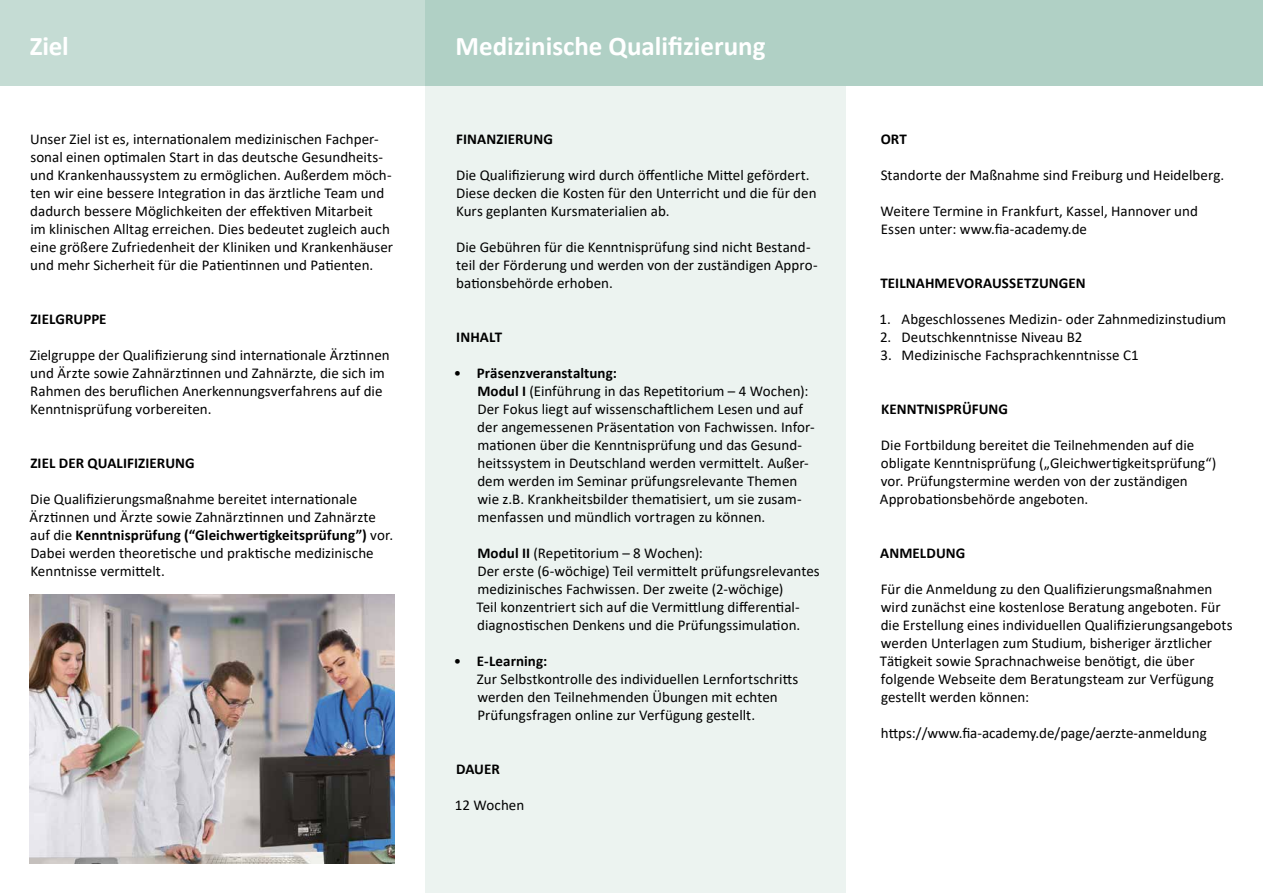
<style>
.page{position:relative;width:1263px;height:893px;background:#fff}
.page>*{position:absolute;margin:0;border:0;box-sizing:border-box;transform-origin:0 0}
.t1{font:700 27px "Calibri";color:#fff}
.t2{font:15px/18px "Calibri";color:#000}
.t3{font:700 15px "Calibri";letter-spacing:.005em;color:#000}
.s1{font-weight:700}
</style>
<div class="page">
<div style="left:425px;top:85px;width:421px;height:808px;background:#ecf3f0"></div>
<div style="left:0;top:0;width:425px;height:85px;background:#c5dcd4"></div>
<div style="left:425px;top:0;width:838px;height:85px;background:#b0d0c5"></div>
<img style="left:30px;top:594px;width:364px;height:269px">
<h1 class="t1" style="left:30px;top:27px;width:40px">Ziel</h1>
<h1 class="t1" style="left:455px;top:27px;width:311px">Medizinische Qualifizierung</h1>
<p class="t2" style="left:30px;top:130px;width:364px">Unser Ziel ist es, internationalem medizinischen Fachper&shy;sonal einen optimalen Start in das deutsche Gesundheits&shy;und Krankenhaussystem zu ermöglichen. Außerdem möch&shy;ten wir eine bessere Integration in das ärztliche Team und dadurch bessere Möglichkeiten der effektiven Mitarbeit<br>im klinischen Alltag erreichen. Dies bedeutet zugleich auch eine größere Zufriedenheit der Kliniken und Krankenhäuser und mehr Sicherheit für die Patientinnen und Patienten.</p>
<p class="t3" style="left:30px;top:308px;width:78px">ZIELGRUPPE</p>
<p class="t2" style="left:30px;top:346px;width:361px">Zielgruppe der Qualifizierung sind internationale Ärztinnen und Ärzte sowie Zahnärztinnen und Zahnärzte, die sich im Rahmen des beruflichen Anerkennungsverfahrens auf die Kenntnisprüfung vorbereiten.</p>
<p class="t3" style="left:30px;top:452px;width:166px">ZIEL DER QUALIFIZIERUNG</p>
<p class="t2" style="left:30px;top:490px;width:365px">Die Qualifizierungsmaßnahme bereitet internationale Ärztinnen und Ärzte sowie Zahnärztinnen und Zahnärzte auf die <span class="s1">Kenntnisprüfung (“Gleichwertigkeitsprüfung”)</span> vor.<br>Dabei werden theoretische und praktische medizinische Kenntnisse vermittelt.</p>
<p class="t3" style="left:456px;top:128px;width:98px">FINANZIERUNG</p>
<p class="t2" style="left:456px;top:166px;width:362px">Die Qualifizierung wird durch öffentliche Mittel gefördert.<br>Diese decken die Kosten für den Unterricht und die für den<br>Kurs geplanten Kursmaterialien ab.</p>
<p class="t2" style="left:456px;top:238px;width:363px">Die Gebühren für die Kenntnisprüfung sind nicht Bestand&shy;teil der Förderung und werden von der zuständigen Appro&shy;bationsbehörde erhoben.</p>
<p class="t3" style="left:456px;top:326px;width:47px">INHALT</p>
<p class="t2" style="left:477px;top:364px;width:339px;text-indent:-24px">• <span class="s1">Präsenzveranstaltung:<br>Modul I</span> (Einführung in das Repetitorium – 4 Wochen):<br>Der Fokus liegt auf wissenschaftlichem Lesen und auf der angemessenen Präsentation von Fachwissen. Infor&shy;mationen über die Kenntnisprüfung und das Gesund&shy;heitssystem in Deutschland werden vermittelt. Außer&shy;dem werden im Seminar prüfungsrelevante Themen wie z.B. Krankheitsbilder thematisiert, um sie zusam&shy;menfassen und mündlich vortragen zu können.</p>
<p class="t2" style="left:476px;top:544px;width:345px"><span class="s1">Modul II</span> (Repetitorium – 8 Wochen):<br>Der erste (6-wöchige) Teil vermittelt prüfungsrelevantes medizinisches Fachwissen. Der zweite (2-wöchige)<br>Teil konzentriert sich auf die Vermittlung differential&shy;diagnostischen Denkens und die Prüfungssimulation.</p>
<p class="t2" style="left:477px;top:652px;width:323px;text-indent:-23px">• <span class="s1">E-Learning:<br></span>Zur Selbstkontrolle des individuellen Lernfortschritts werden den Teilnehmenden Übungen mit echten Prüfungsfragen online zur Verfügung gestellt.</p>
<p class="t3" style="left:456px;top:758px;width:45px">DAUER</p>
<p class="t2" style="left:455px;top:796px;width:71px">12 Wochen</p>
<p class="t3" style="left:881px;top:128px;width:28px">ORT</p>
<p class="t2" style="left:881px;top:166px;width:345px">Standorte der Maßnahme sind Freiburg und Heidelberg.</p>
<p class="t2" style="left:881px;top:202px;width:319px">Weitere Termine in Frankfurt, Kassel, Hannover und<br>Essen unter: www.fia-academy.de</p>
<p class="t3" style="left:880px;top:272px;width:207px">TEILNAHMEVORAUSSETZUNGEN</p>
<p class="t2" style="left:880px;top:310px;width:348px">1. Abgeschlossenes Medizin- oder Zahnmedizinstudium</p>
<p class="t2" style="left:880px;top:328px;width:204px">2. Deutschkenntnisse Niveau B2</p>
<p class="t2" style="left:880px;top:346px;width:260px">3. Medizinische Fachsprachkenntnisse C1</p>
<p class="t3" style="left:881px;top:398px;width:129px">KENNTNISPRÜFUNG</p>
<p class="t2" style="left:880px;top:436px;width:338px">Die Fortbildung bereitet die Teilnehmenden auf die obligate Kenntnisprüfung („Gleichwertigkeitsprüfung“) vor. Prüfungstermine werden von der zuständigen Approbationsbehörde angeboten.</p>
<p class="t3" style="left:880px;top:542px;width:87px">ANMELDUNG</p>
<p class="t2" style="left:880px;top:580px;width:354px">Für die Anmeldung zu den Qualifizierungsmaßnahmen wird zunächst eine kostenlose Beratung angeboten. Für die Erstellung eines individuellen Qualifizierungsangebots werden Unterlagen zum Studium, bisheriger ärztlicher Tätigkeit sowie Sprachnachweise benötigt, die über folgende Webseite dem Beratungsteam zur Verfügung gestellt werden können:</p>
<p class="t2" style="left:881px;top:724px;width:327px">https://www.fia-academy.de/page/aerzte-anmeldung</p>
</div>
